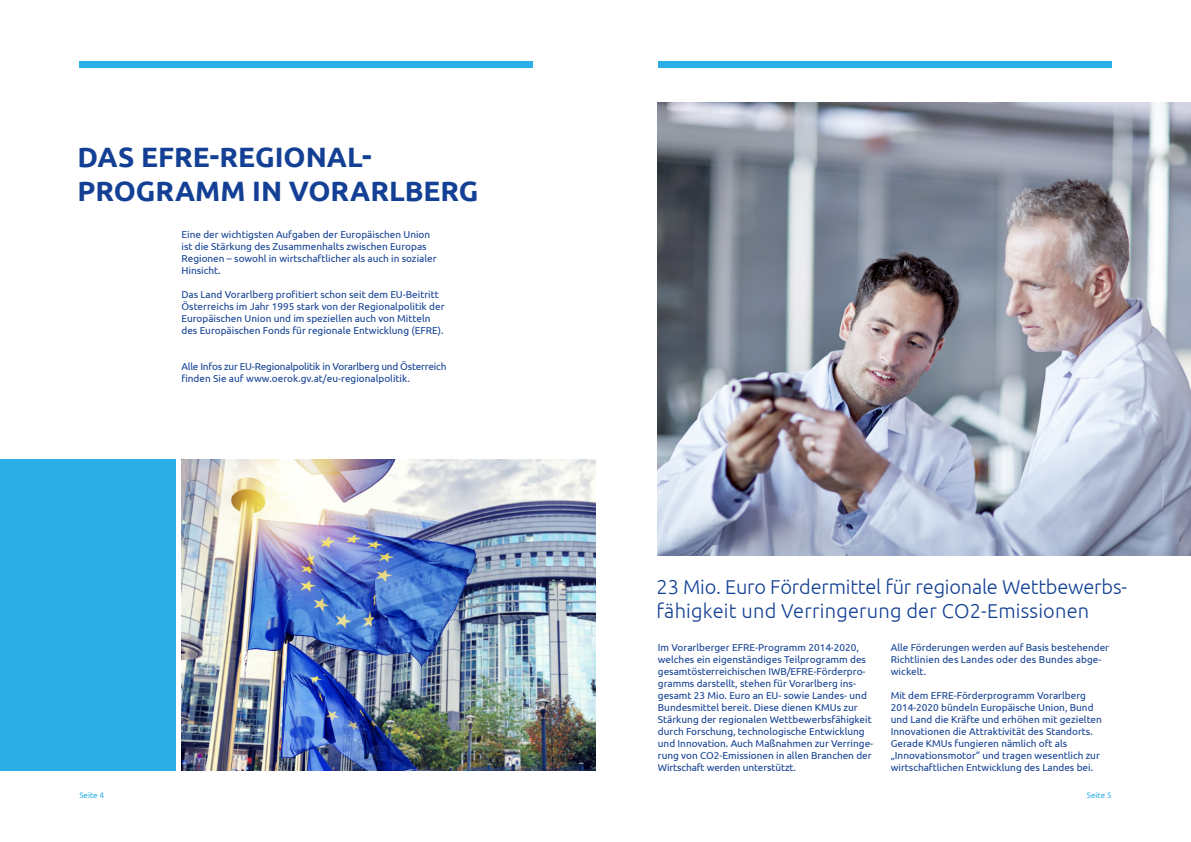
<style>
.page{position:relative;width:1191px;height:842px;background:#fff}
.page>*{position:absolute;margin:0;border:0;box-sizing:border-box;transform-origin:0 0}
.t1{font:700 28px/33.6px "Ubuntu";color:#134094}
.t2{font:300 20px/24px "Ubuntu";letter-spacing:-.01em;color:#134094}
.t3{font:10px/12px "Ubuntu";color:#134094}
.t4{font:10px/12px "Ubuntu";letter-spacing:-.02em;color:#134094}
.t5{font:8px "Ubuntu";color:#2bafe6}
</style>
<div class="page">
<div style="left:79px;top:62px;width:454px;height:6px;background:#2bafe6"></div>
<div style="left:658px;top:62px;width:453px;height:6px;background:#2bafe6"></div>
<img style="left:181px;top:459px;width:414px;height:312px">
<img style="left:658px;top:102px;width:533px;height:454px">
<div style="left:0;top:459px;width:176px;height:312px;background:#2bafe6"></div>
<h1 class="t1" style="left:77px;top:140px;width:402px">DAS EFRE-REGIONAL-<br>PROGRAMM IN VORARLBERG</h1>
<p class="t3" style="left:181px;top:228px;width:257px">Eine der wichtigsten Aufgaben der Europäischen Union ist die Stärkung des Zusammenhalts zwischen Europas Regionen – sowohl in wirtschaftlicher als auch in sozialer Hinsicht.</p>
<p class="t3" style="left:181px;top:288px;width:264px">Das Land Vorarlberg profitiert schon seit dem EU-Beitritt Österreichs im Jahr 1995 stark von der Regionalpolitik der Europäischen Union und im speziellen auch von Mitteln des Europäischen Fonds für regionale Entwicklung (EFRE).</p>
<p class="t4" style="left:181px;top:360px;width:266px">Alle Infos zur EU-Regionalpolitik in Vorarlberg und Österreich finden Sie auf www.oerok.gv.at/eu-regionalpolitik.</p>
<h2 class="t2" style="left:656px;top:574px;width:472px">23 Mio. Euro Fördermittel für regionale Wettbewerbs&shy;fähigkeit und Verringerung der CO2-Emissionen</h2>
<p class="t3" style="left:658px;top:641px;width:217px">Im Vorarlberger EFRE-Programm 2014-2020, welches ein eigenständiges Teilprogramm des gesamtösterreichischen IWB/EFRE-Förderpro&shy;gramms darstellt, stehen für Vorarlberg ins&shy;gesamt 23 Mio. Euro an EU- sowie Landes- und Bundesmittel bereit. Diese dienen KMUs zur Stärkung der regionalen Wettbewerbsfähigkeit durch Forschung, technologische Entwicklung und Innovation. Auch Maßnahmen zur Verringe&shy;rung von CO2-Emissionen in allen Branchen der Wirtschaft werden unterstützt.</p>
<p class="t3" style="left:890px;top:641px;width:220px">Alle Förderungen werden auf Basis bestehender<br>Richtlinien des Landes oder des Bundes abge&shy;wickelt.</p>
<p class="t3" style="left:890px;top:689px;width:213px">Mit dem EFRE-Förderprogramm Vorarlberg 2014-2020 bündeln Europäische Union, Bund und Land die Kräfte und erhöhen mit gezielten Innovationen die Attraktivität des Standorts.<br>Gerade KMUs fungieren nämlich oft als „Innovationsmotor“ und tragen wesentlich zur wirtschaftlichen Entwicklung des Landes bei.</p>
<p class="t5" style="left:79px;top:790px;width:26px">Seite 4</p>
<p class="t5" style="left:1086px;top:790px;width:26px">Seite 5</p>
</div>
